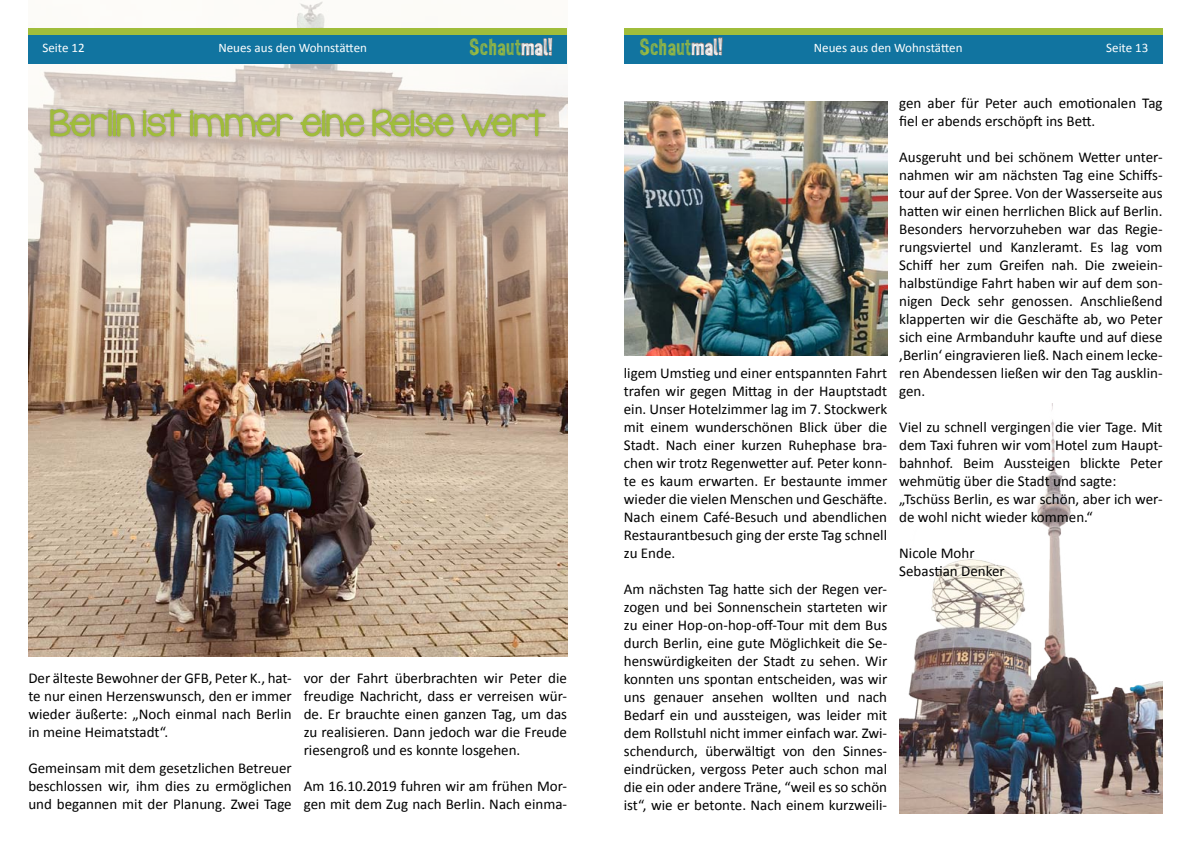
<style>
.page{position:relative;width:1191px;height:842px;background:#fff}
.page>*{position:absolute;margin:0;border:0;box-sizing:border-box;transform-origin:0 0}
.t1{font:29px "KG Lego House";letter-spacing:.03em;color:#a0bd3b}
.t2{font:23px "CF John Doe PERSONALUSE";color:#a0bd3b}
.t3{font:15px/18px "Calibri";color:#000;text-align:justify}
.t4{font:13px "Calibri";color:#fff}
.s1{color:#fff}
.s2{font-family:"CF John Doe";color:#fff}
</style>
<div class="page">
<img style="left:29px;top:1px;width:538px;height:655px">
<div style="left:28px;top:28px;width:539px;height:29px;background:#a0bd3b"></div>
<div style="left:28px;top:35px;width:539px;height:28px;background:#1174a0"></div>
<svg style="left:521px;top:38px;width:31px;height:18px"></svg>
<div style="left:624px;top:28px;width:538px;height:29px;background:#a0bd3b"></div>
<div style="left:624px;top:35px;width:538px;height:28px;background:#1174a0"></div>
<svg style="left:691px;top:37px;width:31px;height:19px"></svg>
<div style="left:49px;top:107px;width:498px;height:32px;background:#000;opacity:.33"></div>
<svg style="left:50px;top:109px;width:84px;height:28px;background:#b7b58f"></svg>
<svg style="left:143px;top:109px;width:38px;height:27px"></svg>
<svg style="left:190px;top:110px;width:103px;height:27px;background:#c1bd9a"></svg>
<svg style="left:300px;top:110px;width:64px;height:27px;background:#c0be96"></svg>
<svg style="left:372px;top:109px;width:82px;height:28px;background:#b8b78d"></svg>
<svg style="left:461px;top:109px;width:84px;height:28px;background:#bfba9b"></svg>
<img style="left:899px;top:404px;width:263px;height:410px">
<img style="left:624px;top:101px;width:263px;height:255px">
<p class="t4" style="left:43px;top:39px;width:44px">Seite 12</p>
<p class="t4" style="left:218px;top:39px;width:150px">Neues aus den Wohnstätten</p>
<h2 class="t2" style="left:469px;top:38px;width:85px">Schaut<span class="s1">mal</span><span class="s2">!</span></h2>
<h1 class="t1" style="left:51px;top:104px;width:496px">Berlin ist immer eine Reise wert</h1>
<p class="t3" style="left:28px;top:669px;width:265px">Der älteste Bewohner der GFB, Peter K., hat&shy;te nur einen Herzenswunsch, den er immer wieder äußerte: „Noch einmal nach Berlin in meine Heimatstadt“.</p>
<p class="t3" style="left:28px;top:759px;width:265px">Gemeinsam mit dem gesetzlichen Betreuer beschlossen wir, ihm dies zu ermöglichen und begannen mit der Planung. Zwei Tage</p>
<p class="t3" style="left:304px;top:669px;width:265px">vor der Fahrt überbrachten wir Peter die freudige Nachricht, dass er verreisen wür&shy;de. Er brauchte einen ganzen Tag, um das zu realisieren. Dann jedoch war die Freude riesengroß und es konnte losgehen.</p>
<p class="t3" style="left:304px;top:777px;width:265px">Am 16.10.2019 fuhren wir am frühen Mor&shy;gen mit dem Zug nach Berlin. Nach einma-</p>
<h2 class="t2" style="left:639px;top:37px;width:85px">Schaut<span class="s1">mal</span><span class="s2">!</span></h2>
<p class="t4" style="left:814px;top:39px;width:150px">Neues aus den Wohnstätten</p>
<p class="t4" style="left:1106px;top:39px;width:44px">Seite 13</p>
<p class="t3" style="left:624px;top:364px;width:265px">ligem Umstieg und einer entspannten Fahrt trafen wir gegen Mittag in der Hauptstadt ein. Unser Hotelzimmer lag im 7. Stockwerk mit einem wunderschönen Blick über die Stadt. Nach einer kurzen Ruhephase bra&shy;chen wir trotz Regenwetter auf. Peter konn&shy;te es kaum erwarten. Er bestaunte immer wieder die vielen Menschen und Geschäfte.<br>Nach einem Café-Besuch und abendlichen Restaurantbesuch ging der erste Tag schnell zu Ende.</p>
<p class="t3" style="left:624px;top:580px;width:265px">Am nächsten Tag hatte sich der Regen ver&shy;zogen und bei Sonnenschein starteten wir zu einer Hop-on-hop-off-Tour mit dem Bus durch Berlin, eine gute Möglichkeit die Se&shy;henswürdigkeiten der Stadt zu sehen. Wir konnten uns spontan entscheiden, was wir uns genauer ansehen wollten und nach Bedarf ein und aussteigen, was leider mit dem Rollstuhl nicht immer einfach war. Zwi&shy;schendurch, überwältigt von den Sinnes&shy;eindrücken, vergoss Peter auch schon mal die ein oder andere Träne, “weil es so schön ist“, wie er betonte. Nach einem kurzweili-</p>
<p class="t3" style="left:899px;top:94px;width:265px">gen aber für Peter auch emotionalen Tag fiel er abends erschöpft ins Bett.</p>
<p class="t3" style="left:899px;top:148px;width:265px">Ausgeruht und bei schönem Wetter unter&shy;nahmen wir am nächsten Tag eine Schiffs&shy;tour auf der Spree. Von der Wasserseite aus hatten wir einen herrlichen Blick auf Berlin.<br>Besonders hervorzuheben war das Regie&shy;rungsviertel und Kanzleramt. Es lag vom Schiff her zum Greifen nah. Die zweiein&shy;halbstündige Fahrt haben wir auf dem son&shy;nigen Deck sehr genossen. Anschließend klapperten wir die Geschäfte ab, wo Peter sich eine Armbanduhr kaufte und auf diese ‚Berlin‘ eingravieren ließ. Nach einem lecke&shy;ren Abendessen ließen wir den Tag ausklin&shy;gen.</p>
<p class="t3" style="left:899px;top:418px;width:265px;text-align:left">Viel zu schnell vergingen die vier Tage. Mit dem Taxi fuhren wir vom Hotel zum Haupt&shy;bahnhof. Beim Aussteigen blickte Peter wehmütig über die Stadt und sagte: „Tschüss Berlin, es war schön, aber ich wer&shy;de wohl nicht wieder kommen.“</p>
<p class="t3" style="left:899px;top:544px;width:107px">Nicole Mohr<br>Sebastian Denker</p>
</div>
